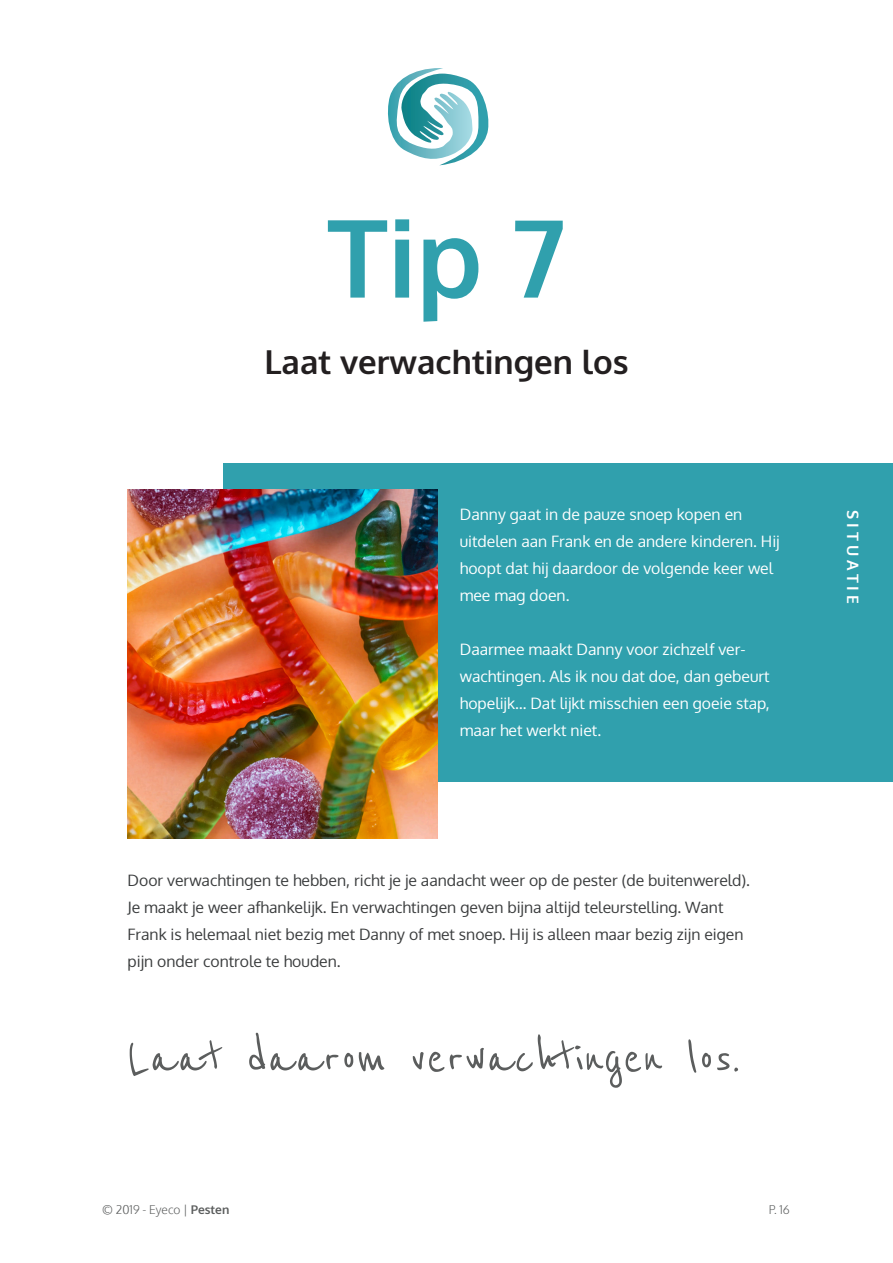
<style>
.page{position:relative;width:893px;height:1263px;background:#fff}
.page>*{position:absolute;margin:0;border:0;box-sizing:border-box;transform-origin:0 0}
.t1{font:700 108px "Oxygen";color:#30a0ad}
.t2{font:57px "Reenie Beanie";color:#5b5d5d}
.t3{font:700 33px "Oxygen";color:#231f20}
.t4{font:15.75px/27px "Oxygen";color:#3a3c3d}
.t5{font:15.75px/27px "Oxygen";color:#fff}
.t6{font:700 15.75px "Oxygen";letter-spacing:.25em;color:#fff}
.t7{font:300 12px "Oxygen";color:#5b5d5d}
.s1{font-weight:700}
</style>
<div class="page">
<svg style="left:388px;top:68px;width:101px;height:97px"></svg>
<div style="left:223px;top:463px;width:670px;height:319px;background:#30a0ad"></div>
<img style="left:128px;top:489px;width:309px;height:349px">
<p class="t1" style="left:327px;top:191px;width:240px">Tip 7</p>
<p class="t3" style="left:264px;top:341px;width:366px">Laat verwachtingen los</p>
<p class="t5" style="left:460px;top:500px;width:321px">Danny gaat in de pauze snoep kopen en uitdelen aan Frank en de andere kinderen. Hij hoopt dat hij daardoor de volgende keer wel mee mag doen.</p>
<p class="t5" style="left:460px;top:635px;width:311px">Daarmee maakt Danny voor zichzelf ver&shy;wachtingen. Als ik nou dat doe, dan gebeurt hopelijk… Dat lijkt misschien een goeie stap, maar het werkt niet.</p>
<p class="t4" style="left:128px;top:866px;width:624px">Door verwachtingen te hebben, richt je je aandacht weer op de pester (de buitenwereld).<br>Je maakt je weer afhankelijk. En verwachtingen geven bijna altijd teleurstelling. Want Frank is helemaal niet bezig met Danny of met snoep. Hij is alleen maar bezig zijn eigen pijn onder controle te houden.</p>
<p class="t2" style="left:128px;top:1026px;width:614px">Laat daarom verwachtingen los.</p>
<p class="t7" style="left:102px;top:1202px;width:129px">© 2019 - Eyeco | <span class="s1">Pesten</span></p>
<p class="t7" style="left:769px;top:1202px;width:23px">P. 16</p>
<p class="t6" style="left:863px;top:510px;width:95px;rotate:90deg">SITUATIE</p>
</div>
